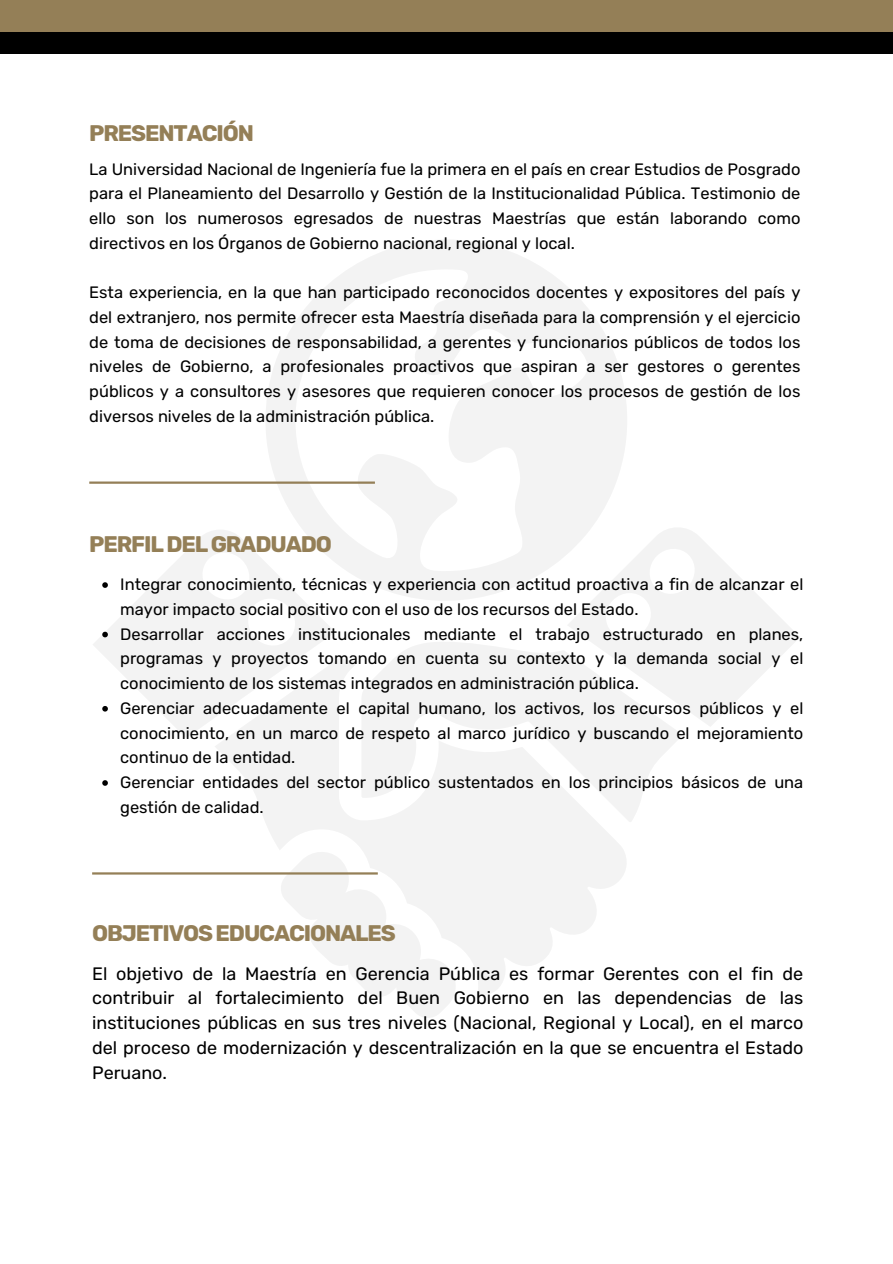
<style>
.page{position:relative;width:893px;height:1264px;background:#fff}
.page>*{position:absolute;margin:0;border:0;box-sizing:border-box;transform-origin:0 0}
.t1{font:700 22.5px "Rubik";letter-spacing:-.05em;color:#947f57}
.t2{font:18px/24.8px "Rubik";color:#000;text-align:justify}
.t3{font:16.5px/24.8px "Rubik";color:#000;text-align:justify}
</style>
<div class="page">
<svg style="left:214px;top:659px;width:412px;height:337px;fill:#f3f3f3"></svg>
<svg style="left:93px;top:530px;width:242px;height:208px;fill:#f3f3f3"></svg>
<svg style="left:279px;top:849px;width:176px;height:169px"></svg>
<svg style="left:361px;top:642px;width:321px;height:180px;fill:#f3f3f3"></svg>
<svg style="left:567px;top:528px;width:232px;height:199px;fill:#f3f3f3"></svg>
<svg style="left:265px;top:240px;width:362px;height:378px"></svg>
<hr style="left:92px;top:872px;width:286px;height:2px;background:#947f57">
<svg style="left:102px;top:582px;width:6px;height:6px"></svg>
<svg style="left:102px;top:631px;width:6px;height:6px"></svg>
<svg style="left:102px;top:706px;width:6px;height:5px"></svg>
<svg style="left:102px;top:780px;width:6px;height:5px"></svg>
<div style="left:0;top:0;width:892px;height:54px;background:#000"></div>
<div style="left:0;top:0;width:892px;height:31px;background:#947f57"></div>
<hr style="left:89px;top:481px;width:286px;height:3px;background:#947f57">
<p class="t1" style="left:89px;top:120px;width:166px">PRESENTACIÓN</p>
<p class="t3" style="left:89px;top:156px;width:712px">La Universidad Nacional de Ingeniería fue la primera en el país en crear Estudios de Posgrado para el Planeamiento del Desarrollo y Gestión de la Institucionalidad Pública. Testimonio de ello son los numerosos egresados de nuestras Maestrías que están laborando como directivos en los Órganos de Gobierno nacional, regional y local.</p>
<p class="t3" style="left:89px;top:280px;width:712px">Esta experiencia, en la que han participado reconocidos docentes y expositores del país y del extranjero, nos permite ofrecer esta Maestría diseñada para la comprensión y el ejercicio de toma de decisiones de responsabilidad, a gerentes y funcionarios públicos de todos los niveles de Gobierno, a profesionales proactivos que aspiran a ser gestores o gerentes públicos y a consultores y asesores que requieren conocer los procesos de gestión de los diversos niveles de la administración pública.</p>
<p class="t1" style="left:89px;top:531px;width:244px">PERFIL DEL GRADUADO</p>
<p class="t3" style="left:120px;top:572px;width:684px">Integrar conocimiento, técnicas y experiencia con actitud proactiva a fin de alcanzar el mayor impacto social positivo con el uso de los recursos del Estado.</p>
<p class="t3" style="left:120px;top:621px;width:684px">Desarrollar acciones institucionales mediante el trabajo estructurado en planes, programas y proyectos tomando en cuenta su contexto y la demanda social y el conocimiento de los sistemas integrados en administración pública.</p>
<p class="t3" style="left:120px;top:695px;width:684px">Gerenciar adecuadamente el capital humano, los activos, los recursos públicos y el conocimiento, en un marco de respeto al marco jurídico y buscando el mejoramiento continuo de la entidad.</p>
<p class="t3" style="left:120px;top:770px;width:684px">Gerenciar entidades del sector público sustentados en los principios básicos de una gestión de calidad.</p>
<p class="t1" style="left:92px;top:919px;width:305px">OBJETIVOS EDUCACIONALES</p>
<p class="t2" style="left:92px;top:961px;width:712px">El objetivo de la Maestría en Gerencia Pública es formar Gerentes con el fin de contribuir al fortalecimiento del Buen Gobierno en las dependencias de las instituciones públicas en sus tres niveles (Nacional, Regional y Local), en el marco del proceso de modernización y descentralización en la que se encuentra el Estado Peruano.</p>
</div>
